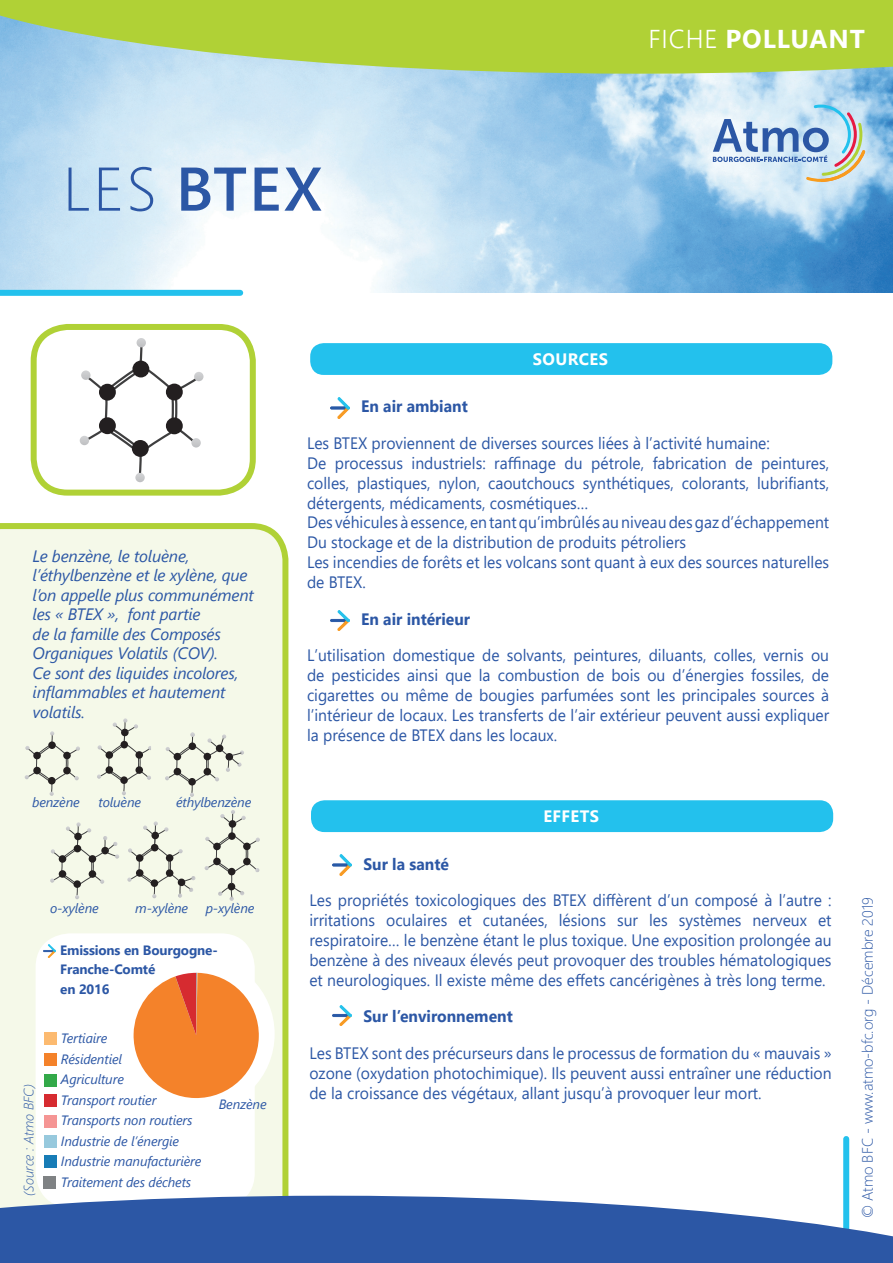
<style>
.page{position:relative;width:893px;height:1263px;background:#fff}
.page>*{position:absolute;margin:0;border:0;box-sizing:border-box;transform-origin:0 0}
.t1{font:600 61.5px "Segoe UI";color:#2c57a5}
.t2{font:700 25.8px "Segoe UI";letter-spacing:.035em;color:#fff}
.t3{font:16.5px/19.8px "Segoe UI";color:#2c57a5;text-align:justify;scale:.95 1}
.t4{font:italic 16.5px/19.5px "Segoe UI";letter-spacing:-.01em;color:#2c57a5}
.t5{font:700 16.5px "Segoe UI";color:#2c57a5;scale:.95 1}
.t6{font:700 16.5px "Segoe UI";letter-spacing:.025em;color:#fff}
.t7{font:15.9px/19.2px "Segoe UI Emoji";color:#231f20}
.t8{font:300 15px "Segoe UI";color:#2c57a5}
.t9{font:italic 13.5px/20.5px "Segoe UI";letter-spacing:-.01em;color:#2c57a5}
.t10{font:700 13.5px/19.5px "Segoe UI";letter-spacing:-.01em;color:#2c57a5}
.t11{font:italic 300 13.5px "Segoe UI";color:#2c57a5}
.t12{font:7.2px "Segoe UI Emoji";color:#231f20}
.s1{font-weight:300}
</style>
<div class="page">
<svg style="left:0;top:523px;width:288px;height:673px;background:#f0f6de"></svg>
<div style="left:31px;top:324px;width:225px;height:172px;border:6px solid #b0d136;border-radius:34px"></div>
<img style="left:0;top:74px;width:893px;height:219px">
<div style="left:843px;top:1139px;width:6px;height:124px;background:#23c1ed"></div>
<svg style="left:0;top:0;width:893px;height:74px;background:#afd156"></svg>
<div style="left:0;top:290px;width:240px;height:6px;background:#23c1ed"></div>
<svg style="left:713px;top:105px;width:152px;height:77px;background:#bacedf"></svg>
<img style="left:330px;top:398px;width:19px;height:20px">
<img style="left:330px;top:610px;width:19px;height:21px">
<div style="left:310px;top:343px;width:522px;height:32px;background:#23c1ed;border-radius:14px"></div>
<div style="left:36px;top:933px;width:219px;height:274px;background:#fff;border-radius:34px"></div>
<div style="left:118px;top:956px;width:157px;height:156px;background:#fff;border-radius:50%"></div>
<div style="left:44px;top:1032px;width:13px;height:13px;background:#fcba70"></div>
<div style="left:44px;top:1053px;width:13px;height:13px;background:#f4822a"></div>
<div style="left:44px;top:1074px;width:13px;height:13px;background:#33a949"></div>
<div style="left:44px;top:1094px;width:13px;height:13px;background:#d62b30"></div>
<div style="left:44px;top:1115px;width:13px;height:12px;background:#f59594"></div>
<div style="left:44px;top:1135px;width:13px;height:12px;background:#97c9dd"></div>
<div style="left:44px;top:1154px;width:13px;height:13px;background:#177cb6"></div>
<div style="left:43px;top:1176px;width:13px;height:13px;background:#7f8284"></div>
<svg style="left:133px;top:973px;width:127px;height:126px"></svg>
<svg style="left:0;top:1196px;width:893px;height:67px;background:#476db0"></svg>
<div style="left:166px;top:417px;width:17px;height:17px;background:#231f20;border-radius:50%"></div>
<div style="left:99px;top:417px;width:17px;height:17px;background:#231f20;border-radius:50%"></div>
<svg style="left:80px;top:428px;width:121px;height:54px"></svg>
<svg style="left:81px;top:338px;width:123px;height:84px"></svg>
<img style="left:333px;top:855px;width:18px;height:20px">
<div style="left:311px;top:800px;width:522px;height:32px;background:#23c1ed;border-radius:14px"></div>
<img style="left:333px;top:1005px;width:18px;height:21px">
<svg style="left:110px;top:489px;width:16px;height:7px"></svg>
<svg style="left:136px;top:493px;width:7px;height:3px"></svg>
<svg style="left:161px;top:493px;width:7px;height:3px"></svg>
<svg style="left:274px;top:810px;width:7px;height:8px"></svg>
<svg style="left:94px;top:928px;width:3px;height:4px"></svg>
<svg style="left:44px;top:938px;width:12px;height:20px"></svg>
<svg style="left:67px;top:928px;width:17px;height:6px"></svg>
<svg style="left:68px;top:909px;width:9px;height:5px"></svg>
<svg style="left:87px;top:909px;width:3px;height:4px"></svg>
<svg style="left:141px;top:907px;width:15px;height:5px"></svg>
<svg style="left:166px;top:907px;width:3px;height:4px"></svg>
<svg style="left:218px;top:908px;width:13px;height:5px"></svg>
<svg style="left:145px;top:926px;width:35px;height:7px"></svg>
<svg style="left:220px;top:927px;width:35px;height:19px"></svg>
<svg style="left:0;top:718px;width:262px;height:183px;background:#e7ebdc"></svg>
<h1 class="t1" style="left:63px;top:131px;width:261px"><span class="s1">LES</span> BTEX</h1>
<h2 class="t2" style="left:648px;top:15px;width:218px"><span class="s1">FICHE</span> POLLUANT</h2>
<p class="t6" style="left:533px;top:344px;width:77px">SOURCES</p>
<p class="t4" style="left:33px;top:543px;width:223px">Le benzène, le toluène, l’éthylbenzène et le xylène, que l’on appelle plus communément les « BTEX », font partie<br>de la famille des Composés<br>Organiques Volatils (COV).<br>Ce sont des liquides incolores, inflammables et hautement volatils.</p>
<p class="t9" style="left:32px;top:790px;width:49px">benzène</p>
<p class="t9" style="left:98px;top:790px;width:44px">toluène</p>
<p class="t9" style="left:176px;top:790px;width:77px">éthylbenzène</p>
<p class="t12" style="left:46px;top:797px;width:17px">■ ➔■</p>
<p class="t12" style="left:112px;top:798px;width:22px">▼□●◆➔■</p>
<p class="t12" style="left:179px;top:801px;width:36px">▼ ● ■➔■</p>
<p class="t9" style="left:50px;top:896px;width:50px">o-xylène</p>
<p class="t9" style="left:135px;top:896px;width:54px">m-xylène</p>
<p class="t9" style="left:206px;top:896px;width:50px">p-xylène</p>
<p class="t12" style="left:64px;top:906px;width:25px">□ ●➔■</p>
<p class="t12" style="left:156px;top:904px;width:11px">●➔■</p>
<p class="t12" style="left:231px;top:904px;width:11px">●➔■</p>
<p class="t11" style="left:16px;top:1195px;width:114px;rotate:-90deg">(Source : Atmo BFC)</p>
<p class="t10" style="left:60px;top:939px;width:159px">Emissions en Bourgogne-<br>Franche-Comté<br>en 2016</p>
<p class="t9" style="left:61px;top:1026px;width:142px">Tertiaire<br>Résidentiel<br>Agriculture<br>Transport routier<br>Transports non routiers<br>Industrie de l’énergie<br>Industrie manufacturière<br>Traitement des déchets</p>
<p class="t9" style="left:219px;top:1092px;width:49px">Benzène</p>
<p class="t5" style="left:361px;top:391px;width:114px">En air ambiant</p>
<p class="t3" style="left:307px;top:432px;width:551px;text-align:left">Les BTEX proviennent de diverses sources liées à l’activité humaine:<br>De processus industriels: raffinage du pétrole, fabrication de peintures, colles, plastiques, nylon, caoutchoucs synthétiques, colorants, lubrifiants, détergents, médicaments, cosmétiques…<br>Des véhicules à essence, en tant qu’imbrûlés au niveau des gaz d’échappement Du stockage et de la distribution de produits pétroliers<br>Les incendies de forêts et les volcans sont quant à eux des sources naturelles de BTEX.</p>
<p class="t5" style="left:361px;top:603px;width:116px">En air intérieur</p>
<p class="t3" style="left:307px;top:644px;width:551px">L’utilisation domestique de solvants, peintures, diluants, colles, vernis ou de pesticides ainsi que la combustion de bois ou d’énergies fossiles, de cigarettes ou même de bougies parfumées sont les principales sources à l’intérieur de locaux. Les transferts de l’air extérieur peuvent aussi expliquer la présence de BTEX dans les locaux.</p>
<p class="t7" style="left:524px;top:505px;width:79px;text-align:center">▼ ● ■➔■ ★</p>
<p class="t7" style="left:339px;top:518px;width:20px;text-indent:-26px">▼□●◆➔■ ★</p>
<p class="t6" style="left:543px;top:801px;width:57px">EFFETS</p>
<p class="t5" style="left:363px;top:848px;width:92px">Sur la santé</p>
<p class="t3" style="left:309px;top:889px;width:551px">Les propriétés toxicologiques des BTEX diffèrent d’un composé à l’autre : irritations oculaires et cutanées, lésions sur les systèmes nerveux et respiratoire… le benzène étant le plus toxique. Une exposition prolongée au benzène à des niveaux élevés peut provoquer des troubles hématologiques et neurologiques. Il existe même des effets cancérigènes à très long terme.</p>
<p class="t5" style="left:363px;top:1001px;width:159px">Sur l’environnement</p>
<p class="t3" style="left:309px;top:1042px;width:551px">Les BTEX sont des précurseurs dans le processus de formation du « mauvais » ozone (oxydation photochimique). Ils peuvent aussi entraîner une réduction de la croissance des végétaux, allant jusqu’à provoquer leur mort.</p>
<p class="t8" style="left:853px;top:1218px;width:323px;rotate:-90deg">© Atmo BFC - www.atmo-bfc.org - Décembre 2019</p>
</div>
